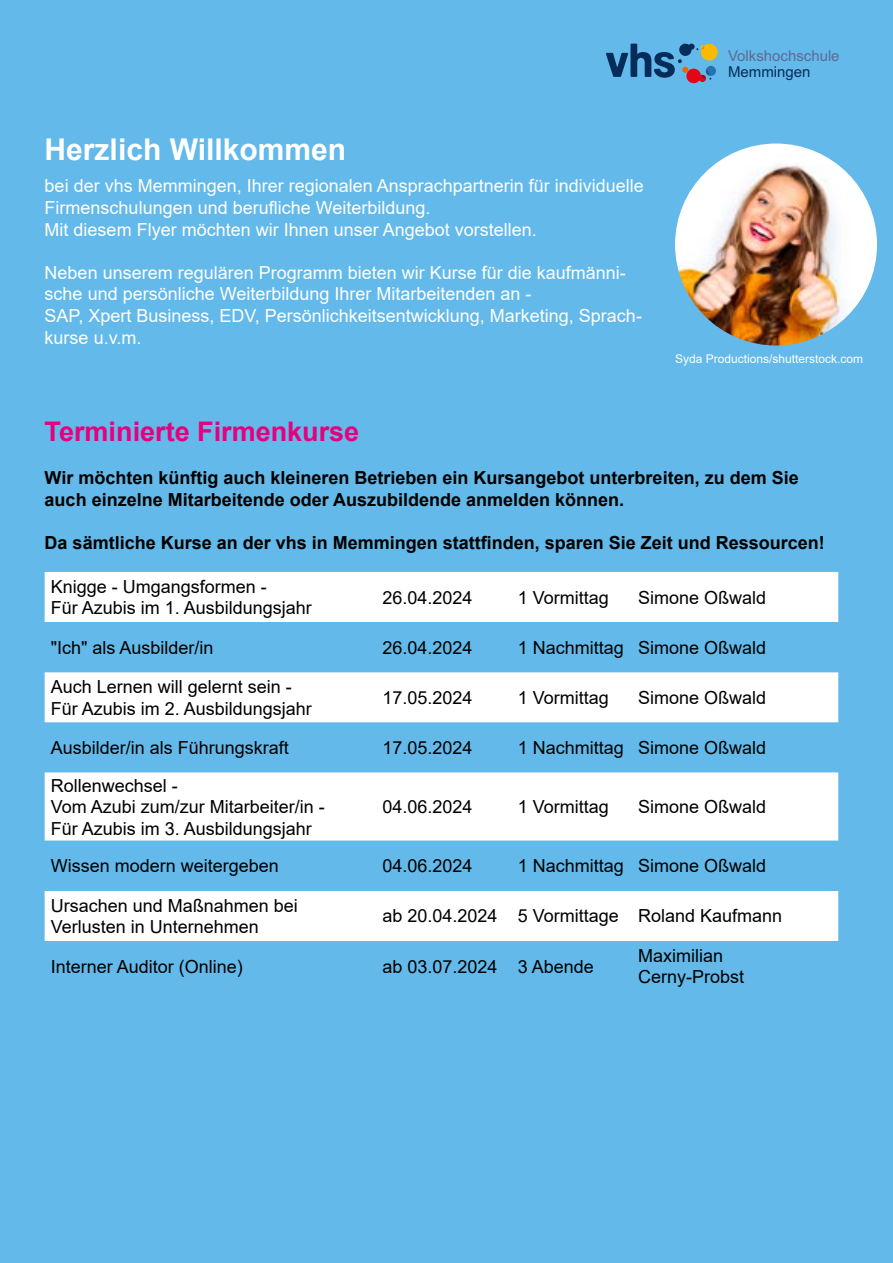
<style>
.page{position:relative;width:893px;height:1263px;background:#63b9e9}
.page>*{position:absolute;margin:0;border:0;box-sizing:border-box;transform-origin:0 0}
.t1{font:700 30px "Arial";color:#fff}
.t2{font:700 27px "Arial";color:#e6007d}
.t3{font:18px/21.6px "Arial";color:#000}
.t4{font:18px/21.6px "Arial";color:#fff}
.t5{font:700 18px/21.6px "Arial";color:#000}
.t6{font:15px "Arial";color:#5e6a93}
.t7{font:15px "Arial";color:#052c5a}
.t8{font:12px "Arial";color:#fff}
</style>
<div class="page">
<svg style="left:606px;top:44px;width:112px;height:39px"></svg>
<div style="left:45px;top:572px;width:793px;height:50px;background:#fff"></div>
<svg style="left:45px;top:672px;width:793px;height:269px;fill:#fff"></svg>
<img style="left:675px;top:144px;width:202px;height:201px;border-radius:101px">
<p class="t6" style="left:728px;top:45px;width:113px">Volkshochschule</p>
<h1 class="t1" style="left:45px;top:128px;width:303px">Herzlich Willkommen</h1>
<p class="t4" style="left:45px;top:175px;width:601px">bei der vhs Memmingen, Ihrer regionalen Ansprachpartnerin für individuelle<br>Firmenschulungen und berufliche Weiterbildung.<br>Mit diesem Flyer möchten wir Ihnen unser Angebot vorstellen.</p>
<p class="t4" style="left:45px;top:262px;width:599px">Neben unserem regulären Programm bieten wir Kurse für die kaufmänni&shy;sche und persönliche Weiterbildung Ihrer Mitarbeitenden an -<br>SAP, Xpert Business, EDV, Persönlichkeitsentwicklung, Marketing, Sprach&shy;kurse u.v.m.</p>
<p class="t7" style="left:728px;top:61px;width:84px">Memmingen</p>
<p class="t8" style="left:675px;top:351px;width:190px">Syda Productions/shutterstock.com</p>
<h2 class="t2" style="left:45px;top:412px;width:316px">Terminierte Firmenkurse</h2>
<p class="t5" style="left:45px;top:467px;width:756px">Wir möchten künftig auch kleineren Betrieben ein Kursangebot unterbreiten, zu dem Sie auch einzelne Mitarbeitende oder Auszubildende anmelden können.</p>
<p class="t5" style="left:45px;top:532px;width:782px">Da sämtliche Kurse an der vhs in Memmingen stattfinden, sparen Sie Zeit und Ressourcen!</p>
<p class="t3" style="left:51px;top:575px;width:263px">Knigge - Umgangsformen -<br>Für Azubis im 1. Ausbildungsjahr</p>
<p class="t3" style="left:382px;top:586px;width:92px">26.04.2024</p>
<p class="t3" style="left:518px;top:586px;width:93px">1 Vormittag</p>
<p class="t3" style="left:638px;top:586px;width:130px">Simone Oßwald</p>
<p class="t3" style="left:51px;top:636px;width:164px">"Ich" als Ausbilder/in</p>
<p class="t3" style="left:382px;top:636px;width:92px">26.04.2024</p>
<p class="t3" style="left:518px;top:636px;width:250px">1 Nachmittag Simone Oßwald</p>
<p class="t3" style="left:51px;top:676px;width:263px">Auch Lernen will gelernt sein -<br>Für Azubis im 2. Ausbildungsjahr</p>
<p class="t3" style="left:382px;top:686px;width:92px">17.05.2024</p>
<p class="t3" style="left:518px;top:686px;width:93px">1 Vormittag</p>
<p class="t3" style="left:638px;top:686px;width:130px">Simone Oßwald</p>
<p class="t3" style="left:51px;top:737px;width:240px">Ausbilder/in als Führungskraft</p>
<p class="t3" style="left:382px;top:737px;width:92px">17.05.2024</p>
<p class="t3" style="left:518px;top:737px;width:250px">1 Nachmittag Simone Oßwald</p>
<p class="t3" style="left:51px;top:774px;width:276px">Rollenwechsel -<br>Vom Azubi zum/zur Mitarbeiter/in -<br>Für Azubis im 3. Ausbildungsjahr</p>
<p class="t3" style="left:382px;top:796px;width:92px">04.06.2024</p>
<p class="t3" style="left:518px;top:796px;width:93px">1 Vormittag</p>
<p class="t3" style="left:638px;top:796px;width:130px">Simone Oßwald</p>
<p class="t3" style="left:51px;top:855px;width:230px">Wissen modern weitergeben</p>
<p class="t3" style="left:382px;top:855px;width:92px">04.06.2024</p>
<p class="t3" style="left:518px;top:855px;width:250px">1 Nachmittag Simone Oßwald</p>
<p class="t3" style="left:51px;top:894px;width:249px">Ursachen und Maßnahmen bei<br>Verlusten in Unternehmen</p>
<p class="t3" style="left:382px;top:905px;width:401px">ab 20.04.2024 5 Vormittage Roland Kaufmann</p>
<p class="t3" style="left:51px;top:955px;width:194px">Interner Auditor (Online)</p>
<p class="t3" style="left:382px;top:955px;width:213px">ab 03.07.2024 3 Abende</p>
<p class="t3" style="left:638px;top:944px;width:108px">Maximilian<br>Cerny-Probst</p>
</div>
